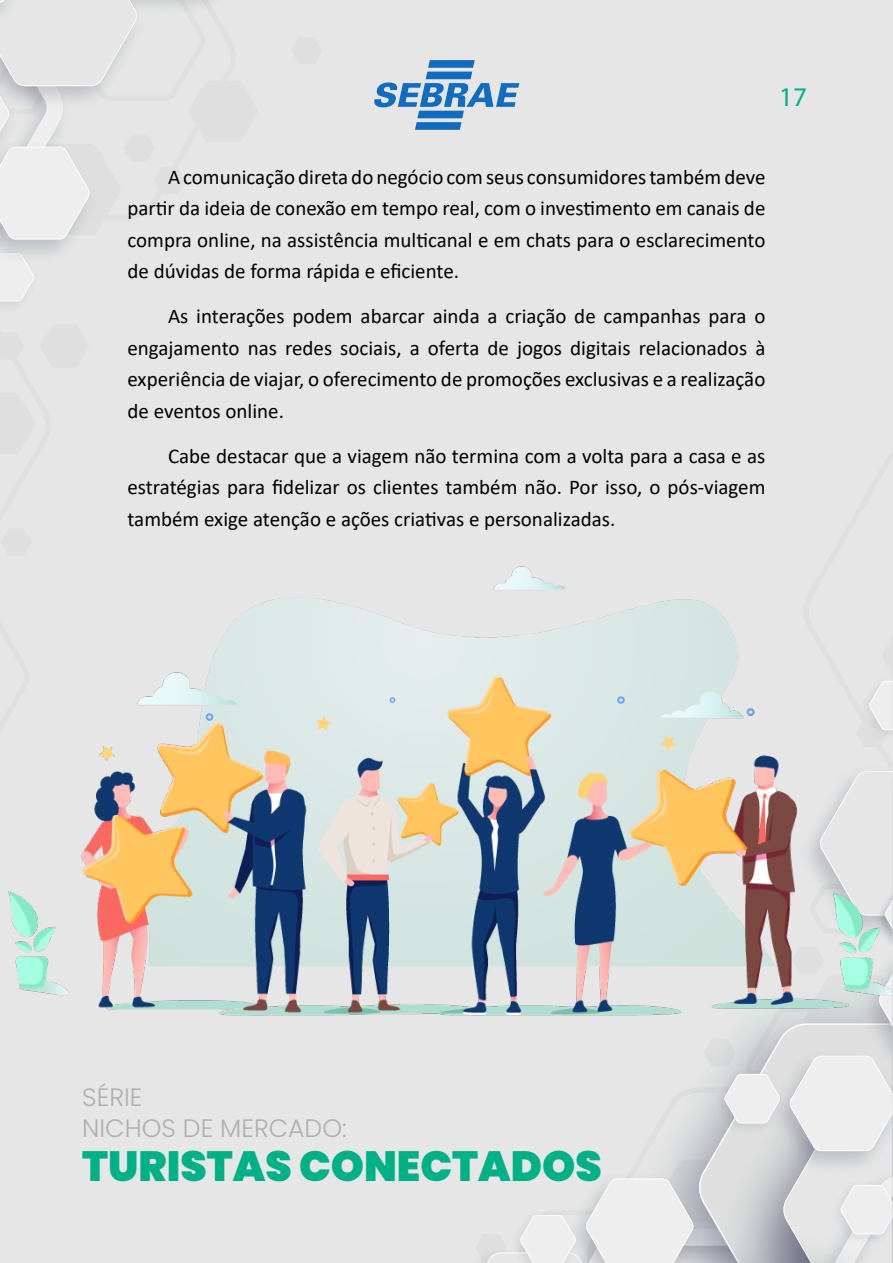
<style>
.page{position:relative;width:893px;height:1263px;background:#e5e6e5}
.page>*{position:absolute;margin:0;border:0;box-sizing:border-box;transform-origin:0 0}
.t1{font:900 42.15px "Poppins";color:#00b086}
.t2{font:27px "Myriad Pro";color:#00b086}
.t3{font:300 25.2px/30.2px "Poppins";color:#afafaf}
.t4{font:21px/31.5px "Calibri";color:#000;text-align:justify}
</style>
<div class="page">
<svg style="left:481px;top:1065px;width:412px;height:198px"></svg>
<img style="left:0;top:239px;width:69px;height:32px">
<svg style="left:0;top:0;width:211px;height:239px"></svg>
<svg style="left:374px;top:60px;width:145px;height:70px"></svg>
<img style="left:8px;top:566px;width:885px;height:499px">
<p class="t2" style="left:779px;top:80px;width:29px">17</p>
<p class="t4" style="left:127px;top:161px;width:639px;text-indent:41px">A comunicação direta do negócio com seus consumidores também deve partir da ideia de conexão em tempo real, com o investimento em canais de compra online, na assistência multicanal e em chats para o esclarecimento de dúvidas de forma rápida e eficiente.</p>
<p class="t4" style="left:127px;top:300px;width:639px;text-indent:41px">As interações podem abarcar ainda a criação de campanhas para o engajamento nas redes sociais, a oferta de jogos digitais relacionados à experiência de viajar, o oferecimento de promoções exclusivas e a realização de eventos online.</p>
<p class="t4" style="left:127px;top:440px;width:639px;text-indent:41px">Cabe destacar que a viagem não termina com a volta para a casa e as estratégias para fidelizar os clientes também não. Por isso, o pós-viagem também exige atenção e ações criativas e personalizadas.</p>
<p class="t3" style="left:82px;top:1082px;width:266px">SÉRIE<br>NICHOS DE MERCADO:</p>
<h1 class="t1" style="left:82px;top:1142px;width:521px">TURISTAS CONECTADOS</h1>
</div>
